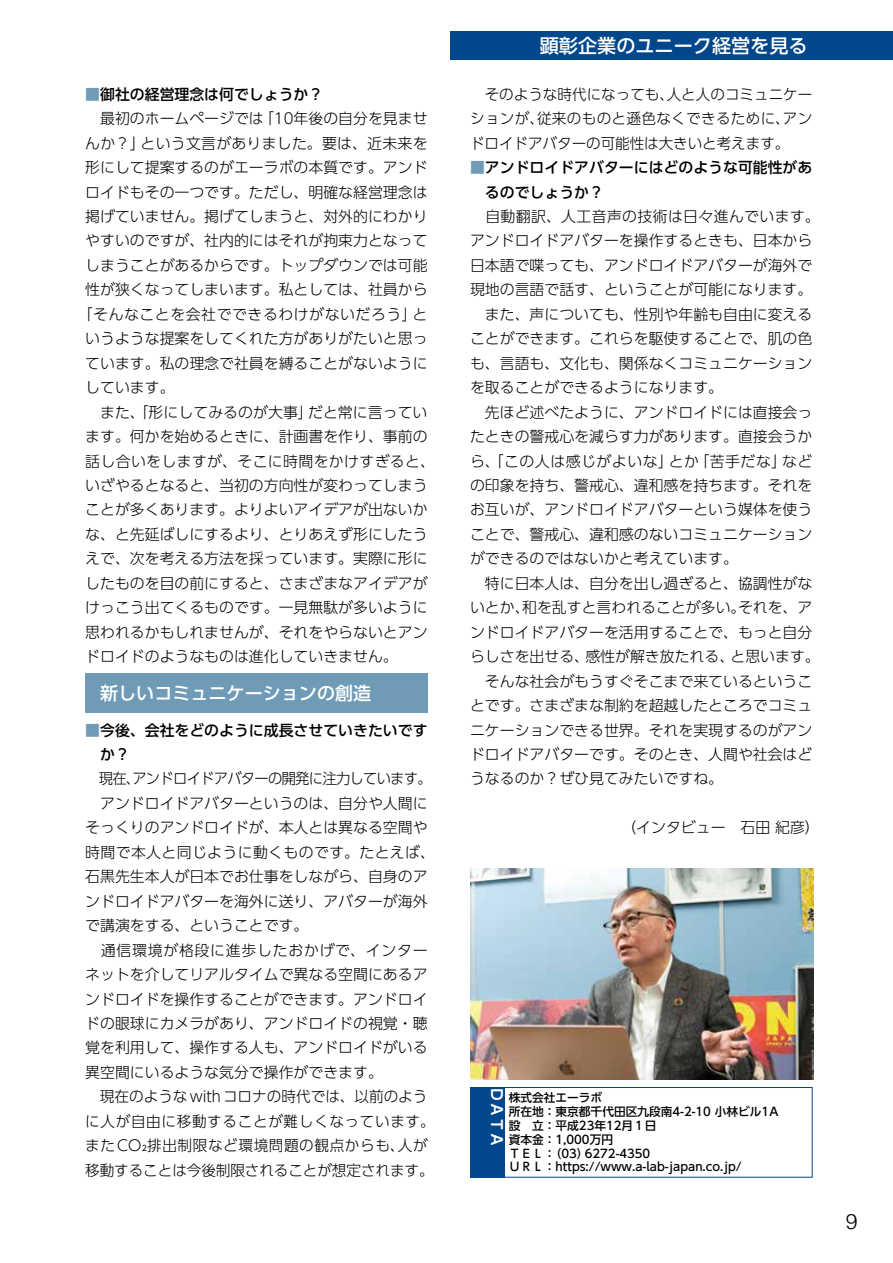
<style>
.page{position:relative;width:893px;height:1263px;background:#fff}
.page>*{position:absolute;margin:0;border:0;box-sizing:border-box;transform-origin:0 0}
.t1{font:300 21.3px "Helvetica";color:#000}
.t2{font:500 19.2px "UD Shin Go Pro";color:#fff}
.t3{font:500 18px "UD Shin Go Pro";color:#fff}
.t4{font:300 14.85px/24.5px "UD Shin Go Pro";color:#000;text-align:justify}
.t5{font:300 14.85px/24.5px "UD Shin Go Pro";color:#000;scale:.96 1}
.t6{font:500 14.85px/24.5px "UD Shin Go Pro";color:#000}
.t7{font:300 14.85px "UD Shin Go Pro";letter-spacing:.02em;color:#000}
.t8{font:300 14.85px "UD Shin Go Pro";letter-spacing:.035em;color:#000}
.t9{font:300 14.85px "UD Shin Go Pro";letter-spacing:.025em;color:#000}
.t10{font:700 14.85px "UD Shin Go Pro De";color:#fff}
.t11{font:500 11.7px/13.8px "UD Shin Go Pro";color:#000}
.s1{color:#6f9bb7}
</style>
<div class="page">
<div style="left:451px;top:31px;width:442px;height:28px;background:#00478b"></div>
<div style="left:85px;top:673px;width:343px;height:39px;background:#6f9bb7"></div>
<div style="left:470px;top:1087px;width:34px;height:90px;background:#00478b"></div>
<div style="left:504px;top:1087px;width:308px;height:90px;border:1px solid #00478b"></div>
<img style="left:471px;top:869px;width:342px;height:210px">
<p class="t6" style="left:85px;top:81px;width:240px"><span class="s1">■</span>御社の経営理念は何でしょうか？</p>
<p class="t4" style="left:85px;top:106px;width:344px">　最初のホームページでは「10年後の自分を見ませ</p>
<p class="t7" style="left:85px;top:131px;width:344px">んか？」という文言がありました。要は、近未来を</p>
<p class="t4" style="left:85px;top:155px;width:344px">形にして提案するのがエーラボの本質です。アンド</p>
<p class="t4" style="left:85px;top:179px;width:344px">ロイドもその一つです。ただし、明確な経営理念は</p>
<p class="t4" style="left:85px;top:204px;width:344px">掲げていません。掲げてしまうと、対外的にわかり</p>
<p class="t4" style="left:85px;top:228px;width:344px">やすいのですが、社内的にはそれが拘束力となって</p>
<p class="t4" style="left:85px;top:253px;width:344px">しまうことがあるからです。トップダウンでは可能</p>
<p class="t4" style="left:85px;top:277px;width:344px">性が狭くなってしまいます。私としては、社員から</p>
<p class="t8" style="left:78px;top:302px;width:351px">「そんなことを会社でできるわけがないだろう」と</p>
<p class="t4" style="left:85px;top:326px;width:344px">いうような提案をしてくれた方がありがたいと思っ</p>
<p class="t4" style="left:85px;top:350px;width:344px">ています。私の理念で社員を縛ることがないように</p>
<p class="t4" style="left:85px;top:375px;width:91px">しています。</p>
<p class="t4" style="left:85px;top:399px;width:344px">　また、「形にしてみるのが大事」だと常に言ってい</p>
<p class="t4" style="left:85px;top:424px;width:344px">ます。何かを始めるときに、計画書を作り、事前の</p>
<p class="t9" style="left:85px;top:449px;width:351px">話し合いをしますが、そこに時間をかけすぎると、</p>
<p class="t4" style="left:85px;top:473px;width:344px">いざやるとなると、当初の方向性が変わってしまう</p>
<p class="t4" style="left:85px;top:497px;width:344px">ことが多くあります。よりよいアイデアが出ないか</p>
<p class="t4" style="left:85px;top:521px;width:344px">な、と先延ばしにするより、とりあえず形にしたう</p>
<p class="t4" style="left:85px;top:546px;width:344px">えで、次を考える方法を採っています。実際に形に</p>
<p class="t4" style="left:85px;top:570px;width:344px">したものを目の前にすると、さまざまなアイデアが</p>
<p class="t4" style="left:85px;top:595px;width:344px">けっこう出てくるものです。一見無駄が多いように</p>
<p class="t4" style="left:85px;top:619px;width:344px">思われるかもしれませんが、それをやらないとアン</p>
<p class="t4" style="left:85px;top:644px;width:314px">ドロイドのようなものは進化していきません。</p>
<p class="t3" style="left:100px;top:678px;width:273px">新しいコミュニケーションの創造</p>
<p class="t6" style="left:100px;top:717px;width:329px;text-indent:-15px"><span class="s1">■</span>今後、会社をどのように成長させていきたいですか？</p>
<p class="t5" style="left:85px;top:766px;width:366px">　現在、アンドロイドアバターの開発に注力しています。　アンドロイドアバターというのは、自分や人間にそっくりのアンドロイドが、本人とは異なる空間や時間で本人と同じように動くものです。たとえば、石黒先生本人が日本でお仕事をしながら、自身のアンドロイドアバターを海外に送り、アバターが海外で講演をする、ということです。<br>　通信環境が格段に進歩したおかげで、インターネットを介してリアルタイムで異なる空間にあるアンドロイドを操作することができます。アンドロイドの眼球にカメラがあり、アンドロイドの視覚・聴覚を利用して、操作する人も、アンドロイドがいる異空間にいるような気分で操作ができます。<br>　現在のようなwithコロナの時代では、以前のように人が自由に移動することが難しくなっています。またCO₂排出制限など環境問題の観点からも、人が移動することは今後制限されることが想定されます。</p>
<p class="t2" style="left:540px;top:30px;width:269px">顕彰企業のユニーク経営を見る</p>
<p class="t4" style="left:470px;top:81px;width:344px">　そのような時代になっても、人と人のコミュニケーションが、従来のものと遜色なくできるために、アンドロイドアバターの可能性は大きいと考えます。</p>
<p class="t6" style="left:485px;top:155px;width:329px;text-indent:-15px"><span class="s1">■</span>アンドロイドアバターにはどのような可能性があるのでしょうか？</p>
<p class="t4" style="left:470px;top:204px;width:351px;text-align:left">　自動翻訳、人工音声の技術は日々進んでいます。アンドロイドアバターを操作するときも、日本から日本語で喋っても、アンドロイドアバターが海外で現地の言語で話す、ということが可能になります。　また、声についても、性別や年齢も自由に変えることができます。これらを駆使することで、肌の色も、言語も、文化も、関係なくコミュニケーションを取ることができるようになります。<br>　先ほど述べたように、アンドロイドには直接会ったときの警戒心を減らす力があります。直接会うから、「この人は感じがよいな」とか「苦手だな」などの印象を持ち、警戒心、違和感を持ちます。それをお互いが、アンドロイドアバターという媒体を使うことで、警戒心、違和感のないコミュニケーションができるのではないかと考えています。<br>　特に日本人は、自分を出し過ぎると、協調性がないとか、和を乱すと言われることが多い。それを、アンドロイドアバターを活用することで、もっと自分らしさを出せる、感性が解き放たれる、と思います。　そんな社会がもうすぐそこまで来ているということです。さまざまな制約を超越したところでコミュニケーションできる世界。それを実現するのがアンドロイドアバターです。そのとき、人間や社会はどうなるのか？ぜひ見てみたいですね。</p>
<p class="t4" style="left:621px;top:815px;width:200px">（インタビュー　石田紀彦）</p>
<p class="t10" style="left:509px;top:1087px;width:61px;rotate:90deg">ＤＡＴＡ</p>
<p class="t11" style="left:509px;top:1090px;width:271px">株式会社エーラボ<br>所在地：東京都千代田区九段南4-2-10 小林ビル1A設　立：平成23年12月１日<br>資本金：1,000万円<br>ＴＥＬ：（03）6272-4350<br>ＵＲＬ：https://www.a-lab-japan.co.jp/</p>
<h1 class="t1" style="left:846px;top:1203px;width:13px">9</h1>
</div>
